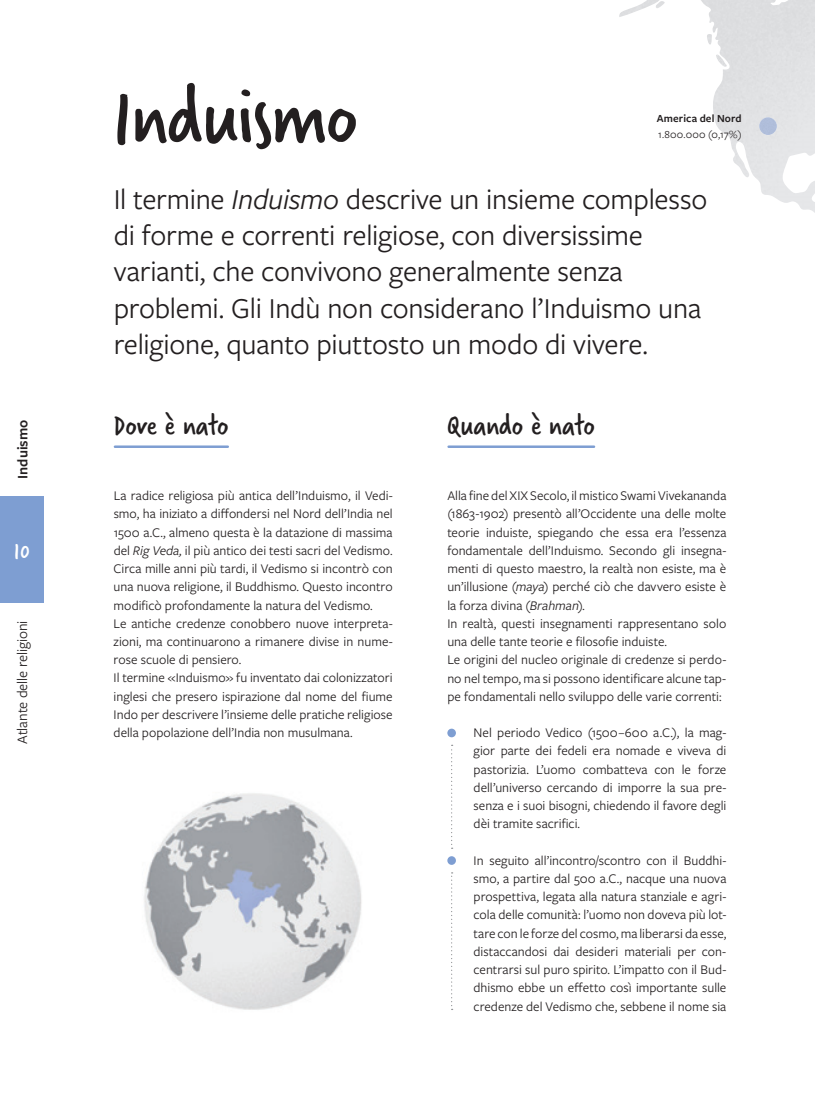
<style>
.page{position:relative;width:815px;height:1099px;background:#fff}
.page>*{position:absolute;margin:0;border:0;box-sizing:border-box;transform-origin:0 0}
.t1{font:87.5px "Verveine";letter-spacing:-.015em;color:#231f20}
.t2{font:31.25px "Verveine";letter-spacing:-.005em;color:#231f20}
.t3{font:30px/36.4px "Freight Sans Pro";letter-spacing:-.01em;color:#231f20}
.t4{font:25px "Verveine";color:#fff}
.t5{font:15px "Freight Sans Pro";letter-spacing:-.005em;color:#231f20}
.t6{font:600 15px "Freight Sans Pro";color:#231f20}
.t7{font:13.75px/18.2px "Freight Sans Pro";color:#231f20}
.t8{font:11.25px "Freight Sans Pro";letter-spacing:.02em;color:#231f20}
.t9{font:600 11.25px "Freight Sans Pro";letter-spacing:.01em;color:#231f20}
.s1{font-style:italic}
</style>
<div class="page">
<img style="left:701px;top:0;width:114px;height:213px">
<svg style="left:707px;top:34px;width:5px;height:11px"></svg>
<svg style="left:716px;top:55px;width:11px;height:12px"></svg>
<svg style="left:656px;top:1px;width:9px;height:7px"></svg>
<img style="left:144px;top:793px;width:218px;height:217px">
<img style="left:759px;top:117px;width:18px;height:18px;border-radius:9px">
<div style="left:447px;top:728px;width:9px;height:9px;background:#7e9ed2;border-radius:50%"></div>
<div style="left:447px;top:856px;width:9px;height:8px;background:#7e9ed2;border-radius:50%"></div>
<svg style="left:451px;top:744px;width:2px;height:104px"></svg>
<svg style="left:451px;top:872px;width:2px;height:138px"></svg>
<hr style="left:115px;top:445px;width:113px;height:3px;background:#7e9ed2">
<hr style="left:449px;top:445px;width:145px;height:3px;background:#7e9ed2">
<div style="left:0;top:496px;width:44px;height:106px;background:#7e9ed2"></div>
<p class="t6" style="left:12px;top:478px;width:60px;rotate:-90deg">Induismo</p>
<h3 class="t4" style="left:14px;top:533px;width:17px">10</h3>
<p class="t5" style="left:12px;top:743px;width:125px;rotate:-90deg">Atlante delle religioni</p>
<h1 class="t1" style="left:114px;top:56px;width:245px">Induismo</h1>
<p class="t3" style="left:114px;top:179px;width:595px">Il termine <span class="s1">Induismo</span> descrive un insieme complesso di forme e correnti religiose, con diversissime varianti, che convivono generalmente senza problemi. Gli Indù non considerano l’Induismo una religione, quanto piuttosto un modo di vivere.</p>
<p class="t9" style="left:657px;top:111px;width:86px">America del Nord</p>
<p class="t8" style="left:658px;top:127px;width:85px">1.800.000 (0,17%)</p>
<h2 class="t2" style="left:114px;top:403px;width:116px">Dove è nato</h2>
<h2 class="t2" style="left:447px;top:403px;width:149px">Quando è nato</h2>
<p class="t7" style="left:114px;top:486px;width:281px">La radice religiosa più antica dell’Induismo, il Vedi&shy;smo, ha iniziato a diffondersi nel Nord dell’India nel 1500 a.C., almeno questa è la datazione di massima del <span class="s1">Rig Veda,</span> il più antico dei testi sacri del Vedismo.<br>Circa mille anni più tardi, il Vedismo si incontrò con una nuova religione, il Buddhismo. Questo incontro modificò profondamente la natura del Vedismo.<br>Le antiche credenze conobbero nuove interpreta&shy;zioni, ma continuarono a rimanere divise in nume&shy;rose scuole di pensiero.<br>Il termine «Induismo» fu inventato dai colonizzatori inglesi che presero ispirazione dal nome del fiume Indo per descrivere l’insieme delle pratiche religiose della popolazione dell’India non musulmana.</p>
<p class="t7" style="left:447px;top:486px;width:281px">Alla fine del XIX Secolo, il mistico Swami Vivekananda (1863-1902) presentò all’Occidente una delle molte teorie induiste, spiegando che essa era l’essenza fondamentale dell’Induismo. Secondo gli insegna&shy;menti di questo maestro, la realtà non esiste, ma è un’illusione <span class="s1">(maya)</span> perché ciò che davvero esiste è la forza divina <span class="s1">(Brahman).<br></span>In realtà, questi insegnamenti rappresentano solo una delle tante teorie e filosofie induiste.<br>Le origini del nucleo originale di credenze si perdo&shy;no nel tempo, ma si possono identificare alcune tap&shy;pe fondamentali nello sviluppo delle varie correnti:</p>
<p class="t7" style="left:474px;top:723px;width:254px;text-align:justify">Nel periodo Vedico (1500–600 a.C.), la mag&shy;gior parte dei fedeli era nomade e viveva di pastorizia. L’uomo combatteva con le forze dell’universo cercando di imporre la sua pre&shy;senza e i suoi bisogni, chiedendo il favore degli dèi tramite sacrifici.</p>
<p class="t7" style="left:474px;top:850px;width:254px;text-align:justify">In seguito all’incontro/scontro con il Buddhi&shy;smo, a partire dal 500 a.C., nacque una nuova prospettiva, legata alla natura stanziale e agri&shy;cola delle comunità: l’uomo non doveva più lot&shy;tare con le forze del cosmo, ma liberarsi da esse, distaccandosi dai desideri materiali per con&shy;centrarsi sul puro spirito. L’impatto con il Bud&shy;dhismo ebbe un effetto così importante sulle credenze del Vedismo che, sebbene il nome sia</p>
</div>
